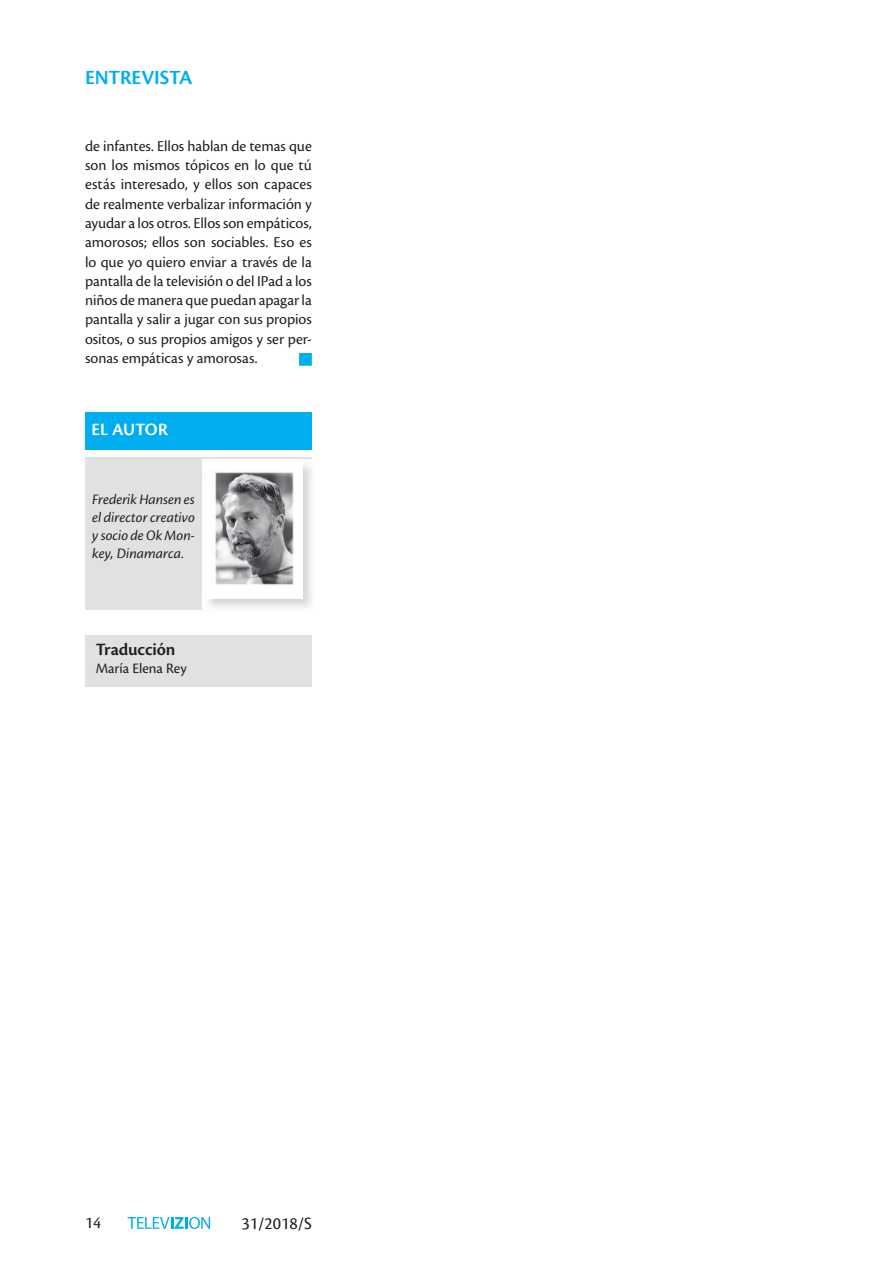
<style>
.page{position:relative;width:893px;height:1263px;background:#fff}
.page>*{position:absolute;margin:0;border:0;box-sizing:border-box;transform-origin:0 0}
.t1{font:600 21px "Cronos Pro";letter-spacing:-.005em;color:#00aeef}
.t2{font:600 18px "Cronos Pro";letter-spacing:-.01em;color:#231f20}
.t3{font:18px "Cronos Pro";color:#231f20}
.t4{font:600 18px "Cronos Pro";letter-spacing:.01em;color:#fff}
.t5{font:17.25px "Cronos Pro";color:#231f20}
.t6{font:15.75px/19.4px "Cronos Pro";letter-spacing:-.005em;color:#231f20;text-align:justify}
.t7{font:italic 15px/18px "Cronos Pro";color:#231f20;text-align:justify}
.t8{font:15px "Cronos Pro";color:#231f20}
</style>
<div class="page">
<div style="left:85px;top:457px;width:227px;height:152px;background:#e0e1e3"></div>
<img style="left:203px;top:460px;width:109px;height:149px">
<img style="left:205px;top:462px;width:97px;height:136px">
<div style="left:85px;top:636px;width:227px;height:51px;background:#e0e1e3"></div>
<div style="left:299px;top:353px;width:13px;height:13px;background:#00aeef;border:2px solid #00aeef"></div>
<div style="left:85px;top:412px;width:227px;height:38px;background:#00aeef"></div>
<svg style="left:128px;top:1217px;width:82px;height:12px"></svg>
<h1 class="t1" style="left:85px;top:65px;width:109px">ENTREVISTA</h1>
<p class="t6" style="left:85px;top:136px;width:228px">de infantes. Ellos hablan de temas que son los mismos tópicos en lo que tú estás interesado, y ellos son capaces de realmente verbalizar información y ayudar a los otros. Ellos son empáticos, amorosos; ellos son sociables. Eso es lo que yo quiero enviar a través de la pantalla de la televisión o del IPad a los niños de manera que puedan apagar la pantalla y salir a jugar con sus propios ositos, o sus propios amigos y ser per&shy;sonas empáticas y amorosas.</p>
<p class="t4" style="left:92px;top:419px;width:78px">EL AUTOR</p>
<p class="t7" style="left:92px;top:490px;width:104px">Frederik Hansen es el director creativo y socio de Ok Mon&shy;key, Dinamarca.</p>
<p class="t2" style="left:96px;top:639px;width:81px">Traducción</p>
<p class="t8" style="left:96px;top:659px;width:93px">María Elena Rey</p>
<p class="t5" style="left:85px;top:1213px;width:17px">14</p>
<p class="t3" style="left:241px;top:1213px;width:72px">31/2018/S</p>
</div>
